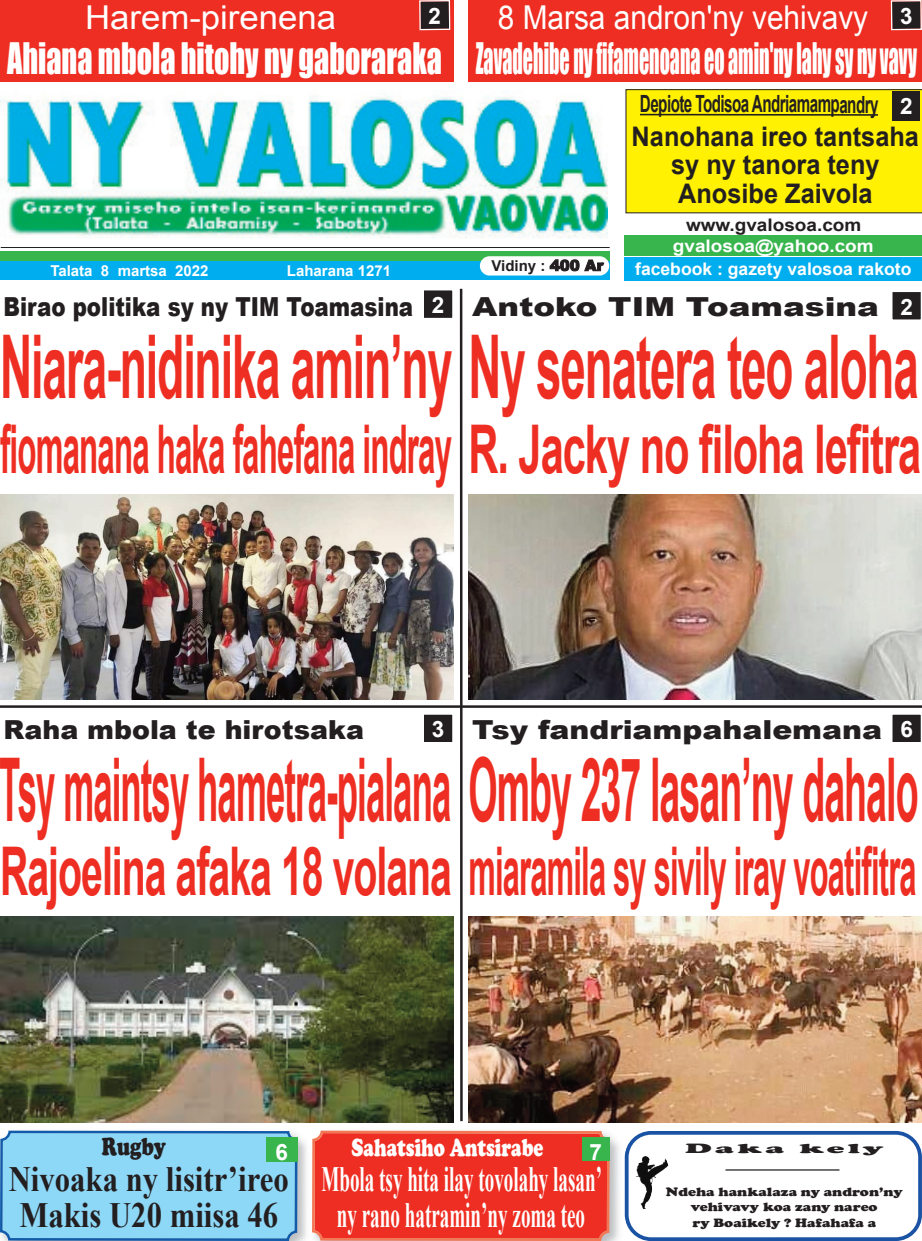
<style>
.page{position:relative;width:922px;height:1241px;background:#fff}
.page>*{position:absolute;margin:0;border:0;box-sizing:border-box;transform-origin:0 0}
.t1{font:700 88px "Arial";letter-spacing:-.025em;color:#ee2e22;scale:.39 1}
.t2{font:700 88px "Arial";letter-spacing:-.025em;color:#ee2e22;scale:.51 1}
.t3{font:700 67.25px "Arial";letter-spacing:-.025em;color:#ee2e22;scale:.58 1}
.t4{font:700 67.25px "Arial";letter-spacing:-.025em;color:#ee2e22;scale:.46 1}
.t5{font:39.88px "Impact";color:#fff;scale:.5 1}
.t6{font:39.88px "Impact";color:#fff;scale:.75 1}
.t7{font:700 35.5px/35.5px "Times New Roman";color:#fff;text-align:center;scale:.54 1}
.t8{font:700 35.5px/35.5px "Times New Roman";color:#231f20;text-align:center;scale:.86 1}
.t9{font:32.88px "Arial";color:#fff;scale:.91 1}
.t10{font:32.88px "Arial";color:#fff;scale:1.06 1}
.t11{font:700 27px/28.5px "Arial";color:#231f20;text-align:center;scale:.94 1}
.t12{font:900 26.25px "Arial";color:#231f20;scale:.81 1}
.t13{font:900 26.25px "Arial";color:#231f20;scale:1.14 1}
.t14{font:900 26.25px "Arial";color:#231f20}
.t15{font:900 26.25px "Arial";color:#231f20;scale:1.24 1}
.t16{font:900 25.5px "Cooper";color:#fff;scale:.73 1}
.t17{font:900 25.5px "Cooper";letter-spacing:-.005em;color:#231f20;scale:.77 1}
.t18{font:700 23.75px "Arial";letter-spacing:-.035em;color:#231f20;scale:.64 1}
.t19{font:700 22.5px "Arial";color:#fff}
.t20{font:700 17.25px "Arial";color:#fff}
.t21{font:700 17.25px "Arial";color:#fff;scale:1.1 1}
.t22{font:700 17.25px "Arial";color:#231f20;scale:1.1 1}
.t23{font:700 15px "Arial";color:#fff}
.t24{font:700 15px "Arial";color:#231f20}
.t25{font:900 13.62px "Cooper";letter-spacing:.1em;color:#231f20;scale:2.45 1}
.t26{font:900 12.5px/15.5px "Cooper";color:#231f20;text-align:center;scale:1.2 1}
.s1{font-weight:900}
</style>
<div class="page">
<div style="left:625px;top:89px;width:296px;height:124px;background:#fff101"></div>
<hr style="left:639px;top:114px;width:238px;height:1px;background:#231f20">
<div style="left:892px;top:92px;width:27px;height:29px;background:#231f20"></div>
<div style="left:0;top:251px;width:609px;height:18px;background:#38b54c"></div>
<img style="left:0;top:96px;width:607px;height:142px">
<div style="left:0;top:262px;width:609px;height:18px;background:#00aeef"></div>
<hr style="left:1px;top:247px;width:608px;height:1px;background:#231f20">
<div style="left:624px;top:235px;width:297px;height:21px;background:#38b54c"></div>
<div style="left:624px;top:258px;width:297px;height:23px;background:#00aeef"></div>
<div style="left:480px;top:256px;width:129px;height:19px;background:#fff;border-radius:10px"></div>
<div style="left:468px;top:0;width:453px;height:82px;background:#ee2e22"></div>
<div style="left:891px;top:1px;width:29px;height:28px;background:#231f20"></div>
<div style="left:890px;top:0;width:31px;height:30px;border:1px solid #fff"></div>
<div style="left:0;top:0;width:453px;height:82px;background:#ee2e22"></div>
<div style="left:420px;top:1px;width:29px;height:28px;background:#231f20"></div>
<div style="left:419px;top:0;width:31px;height:30px;border:1px solid #fff"></div>
<svg style="left:625px;top:1131px;width:296px;height:109px"></svg>
<img style="left:635px;top:1154px;width:33px;height:55px">
<img style="left:297px;top:1135px;width:323px;height:105px">
<img style="left:624px;top:1154px;width:1px;height:63px">
<svg style="left:313px;top:1130px;width:296px;height:110px;background:#ee3528"></svg>
<div style="left:581px;top:1136px;width:28px;height:24px;background:#38b54c"></div>
<img style="left:306px;top:1135px;width:7px;height:105px">
<img style="left:312px;top:1138px;width:1px;height:94px">
<svg style="left:0;top:1130px;width:297px;height:110px;background:#88d1f2"></svg>
<div style="left:266px;top:1136px;width:31px;height:25px;background:#38b54c"></div>
<hr style="left:725px;top:1169px;width:114px;height:1px;background:#231f20">
<hr style="left:460px;top:289px;width:2px;height:831px;background:#231f20">
<div style="left:424px;top:290px;width:28px;height:28px;background:#231f20"></div>
<div style="left:422px;top:289px;width:31px;height:30px;border:1px solid #fff"></div>
<img style="left:0;top:494px;width:453px;height:205px">
<div style="left:892px;top:292px;width:28px;height:27px;background:#231f20"></div>
<div style="left:891px;top:291px;width:30px;height:30px;border:1px solid #fff"></div>
<img style="left:468px;top:494px;width:453px;height:205px">
<div style="left:892px;top:714px;width:28px;height:28px;background:#231f20"></div>
<div style="left:891px;top:713px;width:30px;height:30px;border:1px solid #fff"></div>
<img style="left:468px;top:916px;width:453px;height:206px">
<div style="left:424px;top:714px;width:28px;height:28px;background:#231f20"></div>
<div style="left:422px;top:713px;width:31px;height:30px;border:1px solid #fff"></div>
<img style="left:0;top:916px;width:453px;height:206px">
<hr style="left:0;top:705px;width:921px;height:2px;background:#231f20">
<h3 class="t10" style="left:85px;top:5px;width:238px">Harem-pirenena</h3>
<h3 class="t9" style="left:497px;top:5px;width:408px">8 Marsa andron'ny vehivavy</h3>
<h3 class="t6" style="left:7px;top:43px;width:581px">Ahiana mbola hitohy ny gaboraraka</h3>
<h3 class="t5" style="left:475px;top:43px;width:884px">Zavadehibe ny fifamenoana eo amin'ny lahy sy ny vavy</h3>
<h3 class="t18" style="left:639px;top:95px;width:374px">Depiote Todisoa Andriamampandry</h3>
<h3 class="t11" style="left:631px;top:124px;width:307px">Nanohana ireo tantsaha sy ny tanora teny<br>Anosibe Zaivola</h3>
<h3 class="t19" style="left:899px;top:98px;width:14px">2</h3>
<h3 class="t22" style="left:685px;top:218px;width:161px">www.gvalosoa.com</h3>
<h3 class="t21" style="left:672px;top:240px;width:184px">gvalosoa@yahoo.com</h3>
<p class="t23" style="left:50px;top:265px;width:160px">Talata 8 martsa 2022</p>
<p class="t23" style="left:287px;top:265px;width:106px">Laharana 1271</p>
<p class="t24" style="left:491px;top:260px;width:113px">Vidiny : <span class="s1">400 Ar</span></p>
<h3 class="t20" style="left:635px;top:262px;width:278px">facebook : gazety valosoa rakoto</h3>
<h3 class="t19" style="left:432px;top:297px;width:14px">2</h3>
<h3 class="t12" style="left:4px;top:297px;width:507px">Birao politika sy ny TIM Toamasina</h3>
<h1 class="t2" style="left:0;top:334px;width:1802px">Niara-nidinika amin’ny Ny senatera teo aloha</h1>
<h3 class="t15" style="left:472px;top:297px;width:329px">Antoko TIM Toamasina</h3>
<h3 class="t19" style="left:900px;top:298px;width:14px">2</h3>
<h2 class="t4" style="left:0;top:423px;width:2003px">fiomanana haka fahefana indray R. Jacky no filoha lefitra</h2>
<h3 class="t13" style="left:472px;top:719px;width:361px">Tsy fandriampahalemana</h3>
<h1 class="t1" style="left:0;top:756px;width:2355px">Tsy maintsy hametra-pialana Omby 237 lasan’ny dahalo</h1>
<h3 class="t14" style="left:4px;top:719px;width:362px">Raha mbola te hirotsaka</h3>
<h3 class="t19" style="left:432px;top:721px;width:14px">3</h3>
<h3 class="t19" style="left:900px;top:721px;width:14px">6</h3>
<h2 class="t3" style="left:0;top:846px;width:1581px">Rajoelina afaka 18 volana miaramila sy sivily iray voatifitra</h2>
<h3 class="t17" style="left:102px;top:1136px;width:85px">Rugby</h3>
<h3 class="t19" style="left:275px;top:1143px;width:14px">6</h3>
<h3 class="t8" style="left:9px;top:1165px;width:327px">Nivoaka ny lisitr’ireo<br>Makis U20 miisa 46</h3>
<h3 class="t16" style="left:351px;top:1137px;width:264px">Sahatsiho Antsirabe</h3>
<h3 class="t19" style="left:589px;top:1143px;width:14px">7</h3>
<h3 class="t7" style="left:321px;top:1165px;width:521px">Mbola tsy hita ilay tovolahy lasan’ ny rano hatramin’ny zoma teo</h3>
<p class="t25" style="left:684px;top:1143px;width:82px">Daka kely</p>
<p class="t26" style="left:665px;top:1184px;width:199px">Ndeha hankalaza ny andron’ny vehivavy koa zany nareo<br>ry Boaikely ? Hafahafa a</p>
</div>
